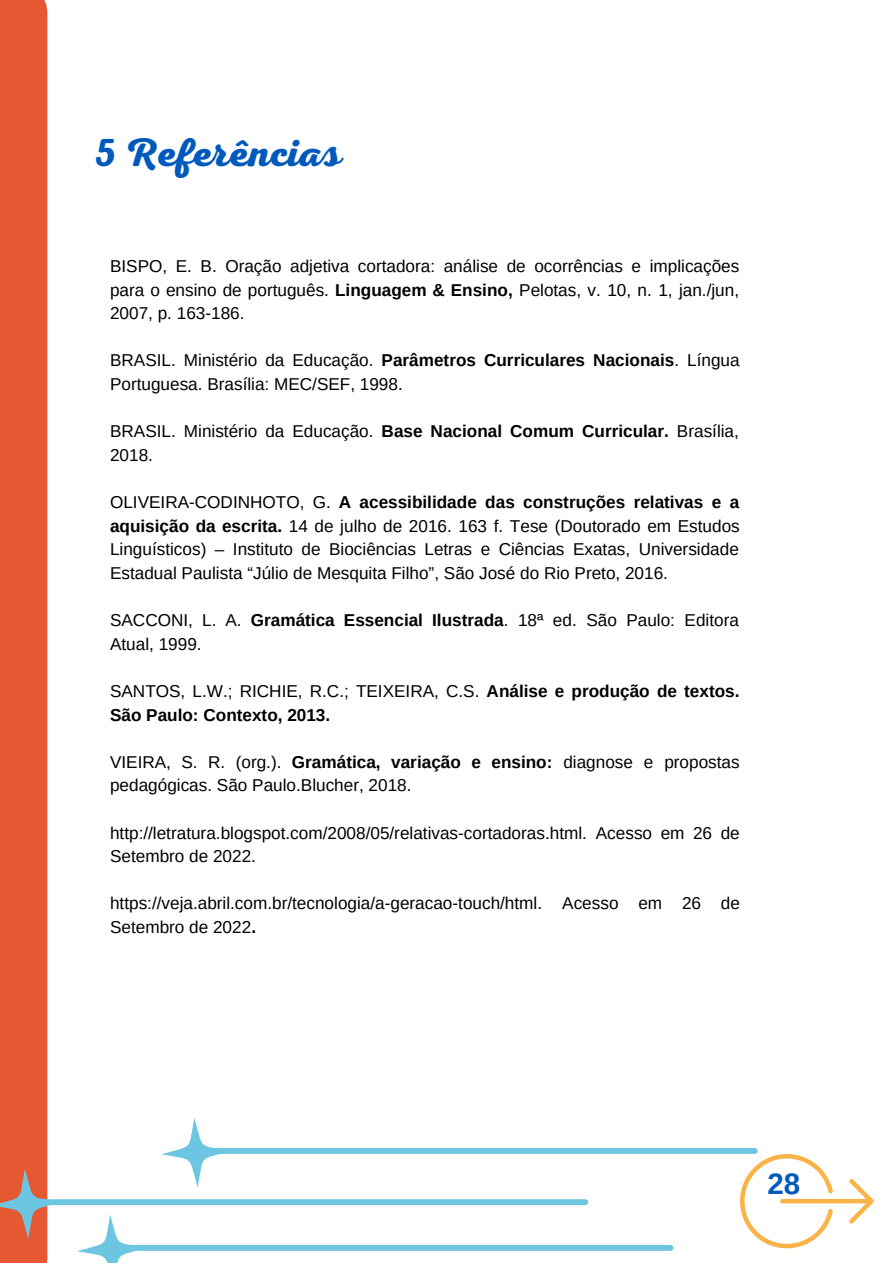
<style>
.page{position:relative;width:893px;height:1264px;background:#fff}
.page>*{position:absolute;margin:0;border:0;box-sizing:border-box;transform-origin:0 0}
.t1{font:700 40.5px "Nexa Script";color:#015abb}
.t2{font:700 29.55px "Arimo";color:#015abb}
.t3{font:17.1px/23.5px "Arimo";color:#000}
.t4{font:700 17.1px/23.5px "Arimo";color:#000}
.s1{font-weight:700}
.s2{font-weight:400}
</style>
<div class="page">
<svg style="left:849px;top:1179px;width:24px;height:44px"></svg>
<div style="left:780px;top:1198px;width:93px;height:5px;background:#f9b347;border-radius:2px"></div>
<svg style="left:740px;top:1153px;width:92px;height:95px"></svg>
<div style="left:0;top:0;width:47px;height:1262px;background:#e55832"></div>
<div style="left:28px;top:1199px;width:560px;height:6px;background:#6cc6e1;border-radius:3px"></div>
<svg style="left:0;top:1168px;width:61px;height:70px"></svg>
<div style="left:113px;top:1244px;width:560px;height:6px;background:#6cc6e1;border-radius:3px"></div>
<svg style="left:77px;top:1215px;width:70px;height:47px"></svg>
<div style="left:197px;top:1147px;width:560px;height:6px;background:#6cc6e1;border-radius:3px"></div>
<svg style="left:161px;top:1117px;width:70px;height:70px"></svg>
<p class="t1" style="left:95px;top:129px;width:248px">5 Referências</p>
<p class="t3" style="left:110px;top:254px;width:630px;text-align:justify">BISPO, E. B. Oração adjetiva cortadora: análise de ocorrências e implicações para o ensino de português. <span class="s1">Linguagem &amp; Ensino,</span> Pelotas, v. 10, n. 1, jan./jun, 2007, p. 163-186.</p>
<p class="t3" style="left:110px;top:349px;width:631px">BRASIL. Ministério da Educação. <span class="s1">Parâmetros Curriculares Nacionais</span>. Língua<br>Portuguesa. Brasília: MEC/SEF, 1998.</p>
<p class="t3" style="left:110px;top:419px;width:630px">BRASIL. Ministério da Educação. <span class="s1">Base Nacional Comum Curricular.</span> Brasília,<br>2018.</p>
<p class="t3" style="left:110px;top:490px;width:631px;text-align:justify">OLIVEIRA-CODINHOTO, G. <span class="s1">A acessibilidade das construções relativas e a aquisição da escrita.</span> 14 de julho de 2016. 163 f. Tese (Doutorado em Estudos Linguísticos) – Instituto de Biociências Letras e Ciências Exatas, Universidade Estadual Paulista “Júlio de Mesquita Filho”, São José do Rio Preto, 2016.</p>
<p class="t3" style="left:110px;top:608px;width:630px">SACCONI, L. A. <span class="s1">Gramática Essencial Ilustrada</span>. 18ª ed. São Paulo: Editora<br>Atual, 1999.</p>
<p class="t4" style="left:110px;top:679px;width:631px"><span class="s2">SANTOS, L.W.; RICHIE, R.C.; TEIXEIRA, C.S.</span> Análise e produção de textos.<br>São Paulo: Contexto, 2013.</p>
<p class="t3" style="left:110px;top:750px;width:631px">VIEIRA, S. R. (org.). <span class="s1">Gramática, variação e ensino:</span> diagnose e propostas pedagógicas. São Paulo.Blucher, 2018.</p>
<p class="t3" style="left:110px;top:820px;width:631px">http://letratura.blogspot.com/2008/05/relativas-cortadoras.html. Acesso em 26 de<br>Setembro de 2022.</p>
<p class="t3" style="left:110px;top:891px;width:631px">https://veja.abril.com.br/tecnologia/a-geracao-touch/html. Acesso em 26 de<br>Setembro de 2022<span class="s1">.</span></p>
<p class="t2" style="left:767px;top:1166px;width:34px">28</p>
</div>
